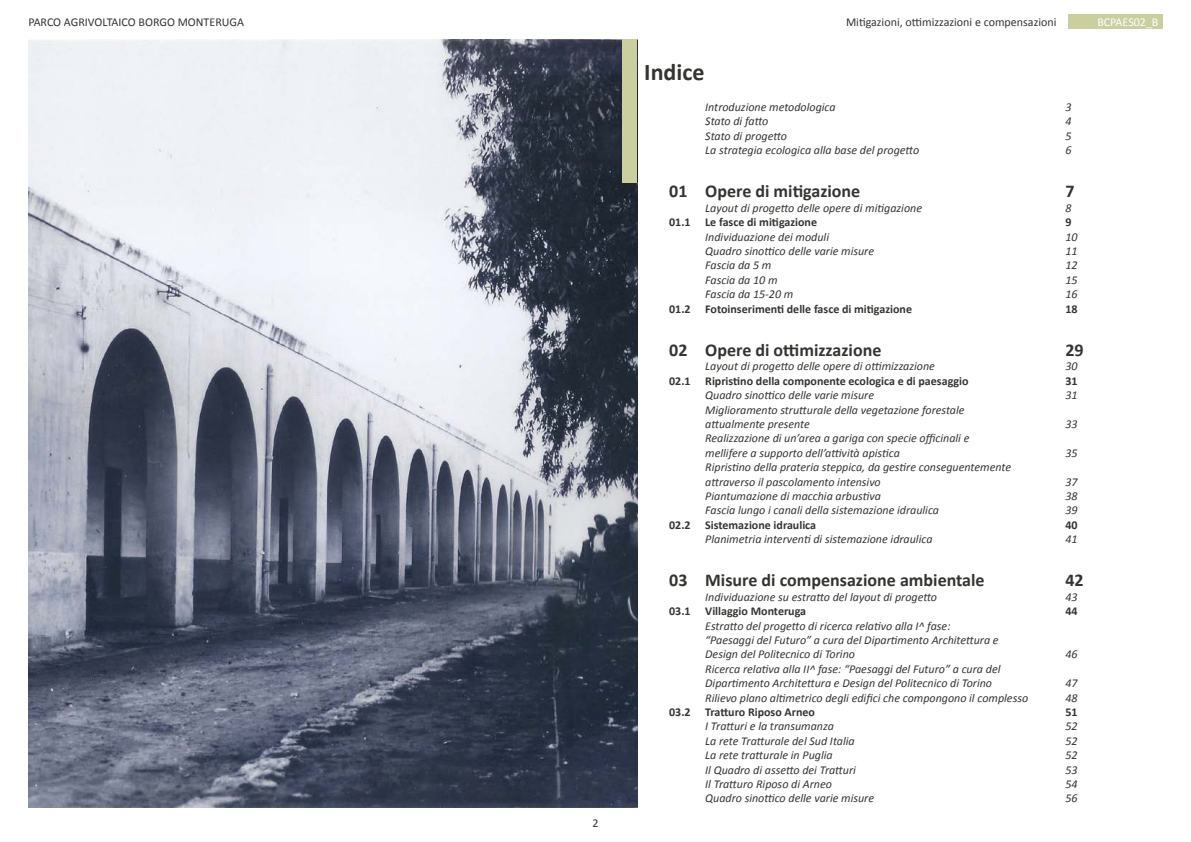
<style>
.page{position:relative;width:1191px;height:842px;background:#fff}
.page>*{position:absolute;margin:0;border:0;box-sizing:border-box;transform-origin:0 0}
.t1{font:700 24px "Calibri";color:#343431}
.t2{font:700 18px "Calibri";color:#343431}
.t3{font:italic 12px/14.4px "Calibri";color:#343431}
.t4{font:700 12px "Calibri";color:#343431}
.t5{font:12px "Calibri";color:#343431}
.t6{font:12px "Calibri";color:#fff}
</style>
<div class="page">
<div style="left:1068px;top:14px;width:94px;height:14px;background:#cbce9f"></div>
<img style="left:28px;top:40px;width:609px;height:768px">
<div style="left:622px;top:40px;width:15px;height:143px;background:#cbce9f"></div>
<p class="t5" style="left:28px;top:14px;width:217px">PARCO AGRIVOLTAICO BORGO MONTERUGA</p>
<p class="t5" style="left:846px;top:14px;width:212px">Mitigazioni, ottimizzazioni e compensazioni</p>
<h1 class="t1" style="left:644px;top:57px;width:62px">Indice</h1>
<p class="t3" style="left:705px;top:99px;width:132px">Introduzione metodologica</p>
<p class="t3" style="left:1065px;top:99px;width:8px">3</p>
<p class="t3" style="left:705px;top:114px;width:65px">Stato di fatto</p>
<p class="t3" style="left:1065px;top:114px;width:8px">4</p>
<p class="t3" style="left:705px;top:128px;width:83px">Stato di progetto</p>
<p class="t3" style="left:1065px;top:128px;width:8px">5</p>
<p class="t3" style="left:705px;top:143px;width:215px">La strategia ecologica alla base del progetto</p>
<p class="t3" style="left:1065px;top:143px;width:8px">6</p>
<h2 class="t2" style="left:669px;top:180px;width:193px">01 Opere di mitigazione</h2>
<h2 class="t2" style="left:1065px;top:180px;width:11px">7</h2>
<p class="t3" style="left:705px;top:200px;width:218px">Layout di progetto delle opere di mitigazione</p>
<p class="t3" style="left:1065px;top:200px;width:8px">8</p>
<p class="t4" style="left:669px;top:215px;width:149px">01.1 Le fasce di mitigazione</p>
<p class="t4" style="left:1065px;top:215px;width:8px">9</p>
<p class="t3" style="left:705px;top:229px;width:125px">Individuazione dei moduli</p>
<p class="t3" style="left:1065px;top:229px;width:14px">10</p>
<p class="t3" style="left:705px;top:243px;width:170px">Quadro sinottico delle varie misure</p>
<p class="t3" style="left:1065px;top:243px;width:14px">11</p>
<p class="t3" style="left:705px;top:258px;width:68px">Fascia da 5 m</p>
<p class="t3" style="left:1065px;top:258px;width:14px">12</p>
<p class="t3" style="left:705px;top:272px;width:74px">Fascia da 10 m</p>
<p class="t3" style="left:1065px;top:272px;width:14px">15</p>
<p class="t3" style="left:705px;top:287px;width:90px">Fascia da 15-20 m</p>
<p class="t3" style="left:1065px;top:287px;width:14px">16</p>
<p class="t4" style="left:669px;top:301px;width:244px">01.2 Fotoinserimenti delle fasce di mitigazione</p>
<p class="t4" style="left:1065px;top:301px;width:14px">18</p>
<h2 class="t2" style="left:669px;top:338px;width:214px">02 Opere di ottimizzazione</h2>
<h2 class="t2" style="left:1065px;top:338px;width:20px">29</h2>
<p class="t3" style="left:705px;top:359px;width:231px">Layout di progetto delle opere di ottimizzazione</p>
<p class="t3" style="left:1065px;top:359px;width:14px">30</p>
<p class="t4" style="left:669px;top:373px;width:301px">02.1 Ripristino della componente ecologica e di paesaggio</p>
<p class="t4" style="left:1065px;top:373px;width:14px">31</p>
<p class="t3" style="left:705px;top:387px;width:170px">Quadro sinottico delle varie misure</p>
<p class="t3" style="left:1065px;top:387px;width:14px">31</p>
<p class="t3" style="left:705px;top:402px;width:261px">Miglioramento strutturale della vegetazione forestale attualmente presente</p>
<p class="t3" style="left:1065px;top:416px;width:14px">33</p>
<p class="t3" style="left:705px;top:431px;width:266px">Realizzazione di un’area a gariga con specie officinali e mellifere a supporto dell’attività apistica</p>
<p class="t3" style="left:705px;top:459px;width:307px">Ripristino della prateria steppica, da gestire conseguentemente attraverso il pascolamento intensivo</p>
<p class="t3" style="left:1065px;top:445px;width:14px">35</p>
<p class="t3" style="left:1065px;top:474px;width:14px">37</p>
<p class="t3" style="left:705px;top:488px;width:177px">Piantumazione di macchia arbustiva</p>
<p class="t3" style="left:1065px;top:488px;width:14px">38</p>
<p class="t3" style="left:705px;top:503px;width:235px">Fascia lungo i canali della sistemazione idraulica</p>
<p class="t3" style="left:1065px;top:503px;width:14px">39</p>
<p class="t4" style="left:669px;top:517px;width:148px">02.2 Sistemazione idraulica</p>
<p class="t4" style="left:1065px;top:517px;width:14px">40</p>
<p class="t3" style="left:705px;top:531px;width:229px">Planimetria interventi di sistemazione idraulica</p>
<p class="t3" style="left:1065px;top:531px;width:14px">41</p>
<h2 class="t2" style="left:669px;top:569px;width:317px">03 Misure di compensazione ambientale</h2>
<h2 class="t2" style="left:1065px;top:569px;width:20px">42</h2>
<p class="t3" style="left:705px;top:589px;width:233px">Individuazione su estratto del layout di progetto</p>
<p class="t3" style="left:1065px;top:589px;width:14px">43</p>
<p class="t4" style="left:669px;top:603px;width:138px">03.1 Villaggio Monteruga</p>
<p class="t4" style="left:1065px;top:603px;width:14px">44</p>
<p class="t3" style="left:705px;top:618px;width:295px">Estratto del progetto di ricerca relativo alla I^ fase: “Paesaggi del Futuro” a cura del Dipartimento Architettura e<br>Design del Politecnico di Torino</p>
<p class="t3" style="left:1065px;top:647px;width:14px">46</p>
<p class="t3" style="left:705px;top:661px;width:297px">Ricerca relativa alla II^ fase: “Paesaggi del Futuro” a cura del<br>Dipartimento Architettura e Design del Politecnico di Torino</p>
<p class="t3" style="left:1065px;top:675px;width:14px">47</p>
<p class="t5" style="left:592px;top:816px;width:8px">2</p>
<p class="t3" style="left:705px;top:690px;width:324px">Rilievo plano altimetrico degli edifici che compongono il complesso</p>
<p class="t3" style="left:1065px;top:690px;width:14px">48</p>
<p class="t4" style="left:669px;top:704px;width:147px">03.2 Tratturo Riposo Arneo</p>
<p class="t4" style="left:1065px;top:704px;width:14px">51</p>
<p class="t3" style="left:705px;top:719px;width:130px">I Tratturi e la transumanza</p>
<p class="t3" style="left:1065px;top:719px;width:14px">52</p>
<p class="t3" style="left:705px;top:733px;width:151px">La rete Tratturale del Sud Italia</p>
<p class="t3" style="left:1065px;top:733px;width:14px">52</p>
<p class="t3" style="left:705px;top:747px;width:129px">La rete tratturale in Puglia</p>
<p class="t3" style="left:1065px;top:747px;width:14px">52</p>
<p class="t3" style="left:705px;top:762px;width:152px">Il Quadro di assetto dei Tratturi</p>
<p class="t3" style="left:1065px;top:762px;width:14px">53</p>
<p class="t3" style="left:705px;top:776px;width:128px">Il Tratturo Riposo di Arneo</p>
<p class="t3" style="left:1065px;top:776px;width:14px">54</p>
<p class="t3" style="left:705px;top:791px;width:170px">Quadro sinottico delle varie misure</p>
<p class="t3" style="left:1065px;top:791px;width:14px">56</p>
<p class="t6" style="left:1097px;top:14px;width:63px">BCPAES02_B</p>
</div>
